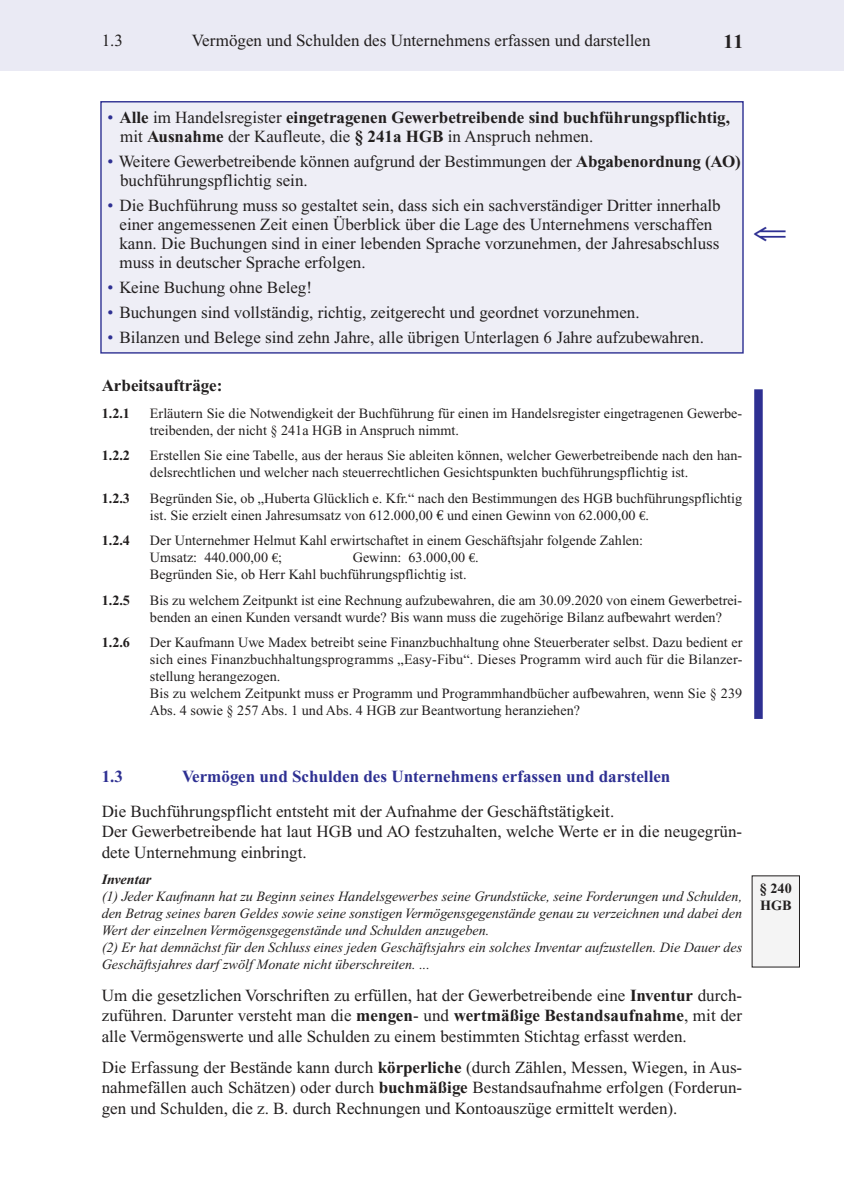
<style>
.page{position:relative;width:844px;height:1195px;background:#fff}
.page>*{position:absolute;margin:0;border:0;box-sizing:border-box;transform-origin:0 0}
.t1{font:700 19.78px "Times New Roman";color:#221f1f}
.t2{font:16.97px/20.5px "Times New Roman";color:#221f1f}
.t3{font:700 16.97px/19.1px "Times New Roman";color:#221f1f}
.t4{font:700 16.97px "Times New Roman";color:#2e3092}
.t5{font:14.17px/17px "Times New Roman";color:#221f1f}
.t6{font:italic 14.17px/17px "Times New Roman";color:#221f1f}
.t7{font:700 14.17px/17px "Times New Roman";color:#221f1f}
.t8{font:italic 700 14.17px "Times New Roman";color:#221f1f}
.s1{font-weight:400;color:#2e3092}
.s2{font-weight:400}
.s3{color:#2e3092}
.s4{font-weight:700}
.s5{font-family:"Euro Serif"}
.s6{font-family:"Euro Serif";font-size:12.78px}
</style>
<div class="page">
<div style="left:0;top:0;width:843px;height:71px;background:#eaeaf4"></div>
<div style="left:102px;top:102px;width:640px;height:250px;background:#eeeef6"></div>
<div style="left:100px;top:101px;width:643px;height:252px;border:1px solid #2e3092"></div>
<div style="left:754px;top:389px;width:8px;height:330px;background:#2e3092"></div>
<div style="left:751px;top:876px;width:48px;height:91px;background:#f4f4f4"></div>
<p class="t2" style="left:102px;top:30px;width:23px">1.3</p>
<p class="t2" style="left:192px;top:30px;width:460px">Vermögen und Schulden des Unternehmens erfassen und darstellen</p>
<p class="t1" style="left:723px;top:31px;width:21px">11</p>
<p class="t3" style="left:120px;top:108px;width:611px;text-indent:-13px"><span class="s1">•</span> Alle <span class="s2">im Handelsregister</span> eingetragenen Gewerbetreibende sind buchführungspflichtig, <span class="s2">mit</span> Ausnahme <span class="s2">der Kaufleute, die</span> § 241a HGB <span class="s2">in Anspruch nehmen.</span></p>
<p class="t2" style="left:120px;top:152px;width:622px;line-height:19.1px;text-indent:-13px"><span class="s3">•</span> Weitere Gewerbetreibende können aufgrund der Bestimmungen der <span class="s4">Abgabenordnung (AO) </span>buchführungspflichtig sein.</p>
<p class="t2" style="left:119px;top:196px;width:602px;line-height:19.1px;text-indent:-12px"><span class="s3">•</span> Die Buchführung muss so gestaltet sein, dass sich ein sachverständiger Dritter innerhalb einer angemessenen Zeit einen Überblick über die Lage des Unternehmens verschaffen kann. Die Buchungen sind in einer lebenden Sprache vorzunehmen, der Jahresabschluss muss in deutscher Sprache erfolgen.</p>
<p class="t2" style="left:107px;top:277px;width:206px"><span class="s3">•</span> Keine Buchung ohne Beleg!</p>
<p class="t2" style="left:107px;top:302px;width:533px"><span class="s3">•</span> Buchungen sind vollständig, richtig, zeitgerecht und geordnet vorzunehmen.</p>
<p class="t2" style="left:107px;top:327px;width:598px"><span class="s3">•</span> Bilanzen und Belege sind zehn Jahre, alle übrigen Unterlagen 6 Jahre aufzubewahren.</p>
<p class="t3" style="left:102px;top:376px;width:122px">Arbeitsaufträge:</p>
<p class="t7" style="left:102px;top:404px;width:30px">1.2.1</p>
<p class="t5" style="left:150px;top:405px;width:593px">Erläutern Sie die Notwendigkeit der Buchführung für einen im Handelsregister eingetragenen Gewerbe&shy;treibenden, der nicht § 241a HGB in Anspruch nimmt.</p>
<p class="t7" style="left:102px;top:447px;width:30px">1.2.2</p>
<p class="t5" style="left:150px;top:447px;width:593px">Erstellen Sie eine Tabelle, aus der heraus Sie ableiten können, welcher Gewerbetreibende nach den han&shy;delsrechtlichen und welcher nach steuerrechtlichen Gesichtspunkten buchführungspflichtig ist.</p>
<p class="t7" style="left:102px;top:490px;width:30px">1.2.3</p>
<p class="t5" style="left:150px;top:490px;width:593px">Begründen Sie, ob „Huberta Glücklich e. Kfr.“ nach den Bestimmungen des HGB buchführungspflichtig ist. Sie erzielt einen Jahresumsatz von 612.000,00 <span class="s5">€</span> und einen Gewinn von 62.000,00 <span class="s6">€</span>.</p>
<p class="t7" style="left:102px;top:532px;width:30px">1.2.4</p>
<p class="t5" style="left:150px;top:532px;width:494px">Der Unternehmer Helmut Kahl erwirtschaftet in einem Geschäftsjahr folgende Zahlen:<br>Umsatz: 440.000,00 <span class="s6">€</span>;</p>
<p class="t5" style="left:150px;top:549px;width:330px;text-indent:203px">Gewinn: 63.000,00 <span class="s6">€</span>.<br>Begründen Sie, ob Herr Kahl buchführungspflichtig ist.</p>
<p class="t7" style="left:102px;top:592px;width:30px">1.2.5</p>
<p class="t5" style="left:150px;top:592px;width:593px">Bis zu welchem Zeitpunkt ist eine Rechnung aufzubewahren, die am 30.09.2020 von einem Gewerbetrei&shy;benden an einen Kunden versandt wurde? Bis wann muss die zugehörige Bilanz aufbewahrt werden?</p>
<p class="t7" style="left:102px;top:634px;width:30px">1.2.6</p>
<p class="t5" style="left:150px;top:634px;width:594px">Der Kaufmann Uwe Madex betreibt seine Finanzbuchhaltung ohne Steuerberater selbst. Dazu bedient er sich eines Finanzbuchhaltungsprogramms „Easy-Fibu“. Dieses Programm wird auch für die Bilanzer&shy;stellung herangezogen.<br>Bis zu welchem Zeitpunkt muss er Programm und Programmhandbücher aufbewahren, wenn Sie § 239<br>Abs. 4 sowie § 257 Abs. 1 und Abs. 4 HGB zur Beantwortung heranziehen?</p>
<p class="t4" style="left:102px;top:767px;width:23px">1.3</p>
<p class="t4" style="left:182px;top:767px;width:489px">Vermögen und Schulden des Unternehmens erfassen und darstellen</p>
<p class="t2" style="left:102px;top:801px;width:642px">Die Buchführungspflicht entsteht mit der Aufnahme der Geschäftstätigkeit.<br>Der Gewerbetreibende hat laut HGB und AO festzuhalten, welche Werte er in die neugegrün&shy;dete Unternehmung einbringt.</p>
<p class="t8" style="left:102px;top:874px;width:51px">Inventar</p>
<p class="t6" style="left:102px;top:888px;width:642px">(1) Jeder Kaufmann hat zu Beginn seines Handelsgewerbes seine Grundstücke, seine Forderungen und Schulden, den Betrag seines baren Geldes sowie seine sonstigen Vermögensgegenstände genau zu verzeichnen und dabei den Wert der einzelnen Vermögensgegenstände und Schulden anzugeben.<br>(2) Er hat demnächst für den Schluss eines jeden Geschäftsjahrs ein solches Inventar aufzustellen. Die Dauer des Geschäftsjahres darf zwölf Monate nicht überschreiten. ...</p>
<p class="t2" style="left:102px;top:985px;width:642px;text-align:justify">Um die gesetzlichen Vorschriften zu erfüllen, hat der Gewerbetreibende eine <span class="s4">Inventur</span> durch&shy;zuführen. Darunter versteht man die <span class="s4">mengen</span>- und <span class="s4">wertmäßige Bestandsaufnahme</span>, mit der alle Vermögenswerte und alle Schulden zu einem bestimmten Stichtag erfasst werden.</p>
<p class="t2" style="left:102px;top:1057px;width:642px;text-align:justify">Die Erfassung der Bestände kann durch <span class="s4">körperliche</span> (durch Zählen, Messen, Wiegen, in Aus&shy;nahmefällen auch Schätzen) oder durch <span class="s4">buchmäßige</span> Bestandsaufnahme erfolgen (Forderun&shy;gen und Schulden, die z. B. durch Rechnungen und Kontoauszüge ermittelt werden).</p>
<p class="t7" style="left:759px;top:880px;width:33px">§ 240<br>HGB</p>
</div>
